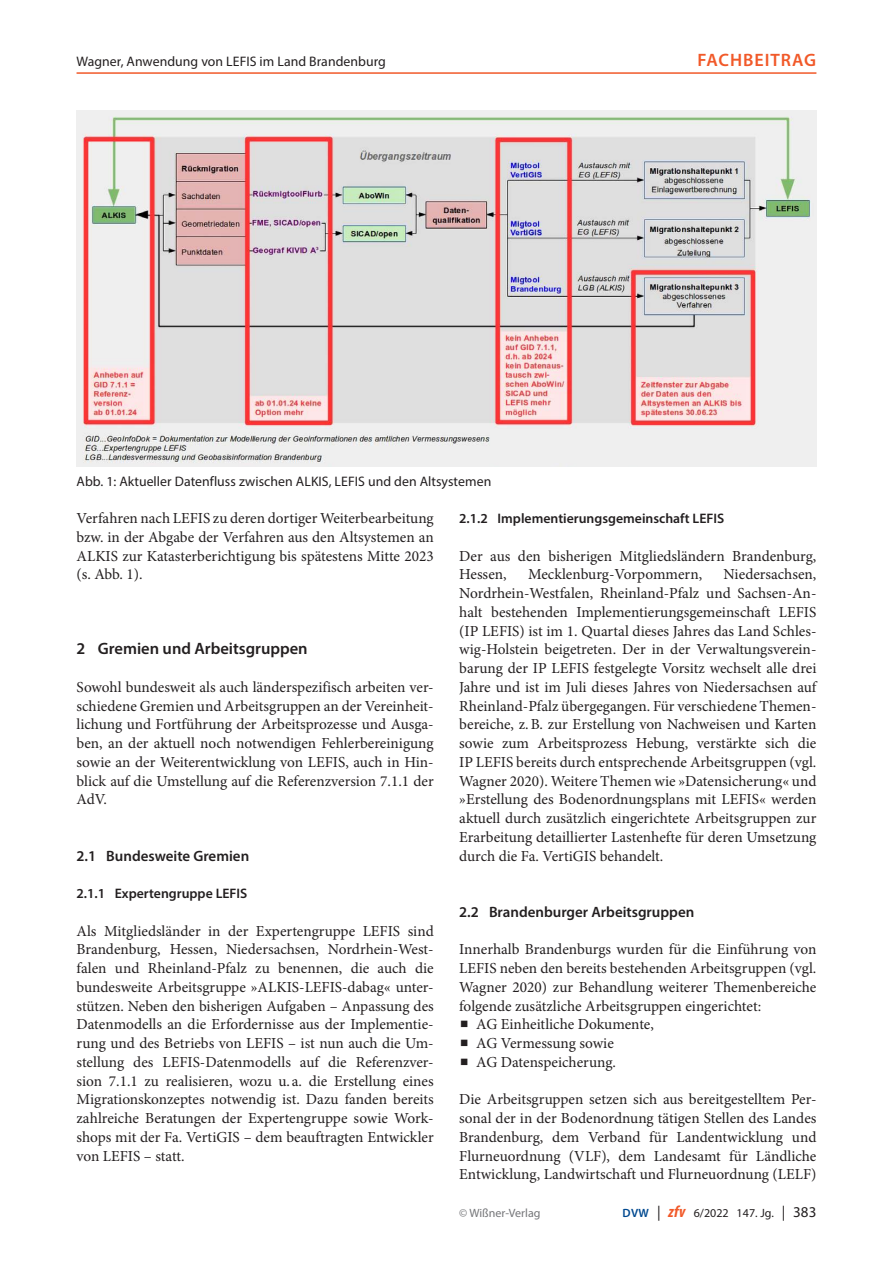
<style>
.page{position:relative;width:893px;height:1263px;background:#fff}
.page>*{position:absolute;margin:0;border:0;box-sizing:border-box;transform-origin:0 0}
.t1{font:600 18px "Myriad Pro";letter-spacing:.055em;color:#f15929}
._11_titel_1{font:600 16.5px "Myriad Pro";color:#231f20}
._01_normal_oEZ{font:15.3px/18.8px "Minion Pro";color:#231f20;text-align:justify}
._01_normal_oEZ_AA{font:15.3px/18.8px "Minion Pro";color:#231f20;text-align:justify}
._01_normal{font:15.3px/18.8px "Minion Pro";letter-spacing:-.005em;color:#231f20;text-align:justify}
._12_titel_2{font:600 15px "Myriad Pro";color:#231f20}
._05_abb{font:13.8px "Myriad Pro";letter-spacing:.005em;color:#231f20}
._13_titel_3{font:600 13.8px "Myriad Pro";color:#231f20}
._13_titel_3_oA{font:600 13.8px "Myriad Pro";color:#231f20}
.t2{font:12px "Myriad Pro";letter-spacing:.005em;color:#231f20}
.t3{font:12px "Myriad Pro";color:#757679}
.s1{font-weight:600;color:#014990}
.s2{font-size:15px}
.s3{font-weight:700;font-style:italic;font-stretch:condensed;font-size:16.5px;color:#f15929}
</style>
<div class="page">
<img style="left:77px;top:111px;width:739px;height:356px">
<hr style="left:77px;top:72px;width:739px;height:2px;background:#f15929">
<p class="_05_abb" style="left:77px;top:53px;width:311px">Wagner, Anwendung von LEFIS im Land Brandenburg</p>
<p class="t1" style="left:698px;top:48px;width:120px">Fachbeitrag</p>
<p class="_05_abb" style="left:77px;top:472px;width:416px">Abb. 1: Aktueller Datenfluss zwischen ALKIS, LEFIS und den Altsystemen</p>
<p class="_01_normal" style="left:77px;top:509px;width:359px">Verfahren nach LEFIS zu deren dortiger Weiterbearbeitung bzw. in der Abgabe der Verfahren aus den Altsystemen an ALKIS zur Katasterberichtigung bis spätestens Mitte 2023 (s. Abb. 1).</p>
<p class="_11_titel_1" style="left:77px;top:638px;width:233px">2 Gremien und Arbeitsgruppen</p>
<p class="_01_normal_oEZ" style="left:77px;top:678px;width:359px">Sowohl bundesweit als auch länderspezifisch arbeiten ver&shy;schiedene Gremien und Arbeitsgruppen an der Vereinheit&shy;lichung und Fortführung der Arbeitsprozesse und Ausga&shy;ben, an der aktuell noch notwendigen Fehlerbereinigung sowie an der Weiterentwicklung von LEFIS, auch in Hin&shy;blick auf die Umstellung auf die Referenzversion 7.1.1 der AdV.</p>
<p class="_12_titel_2" style="left:77px;top:846px;width:174px">2.1 Bundesweite Gremien</p>
<p class="_13_titel_3_oA" style="left:77px;top:885px;width:172px">2.1.1 Expertengruppe LEFIS</p>
<p class="_01_normal_oEZ" style="left:77px;top:921px;width:359px">Als Mitgliedsländer in der Expertengruppe LEFIS sind Brandenburg, Hessen, Niedersachsen, Nordrhein-West&shy;falen und Rheinland-Pfalz zu benennen, die auch die bundesweite Arbeitsgruppe »ALKIS-LEFIS-dabag« unter&shy;stützen. Neben den bisherigen Aufgaben – Anpassung des Datenmodells an die Erfordernisse aus der Implementie&shy;rung und des Betriebs von LEFIS – ist nun auch die Um&shy;stellung des LEFIS-Datenmodells auf die Referenzver&shy;sion 7.1.1 zu realisieren, wozu u. a. die Erstellung eines Migrationskonzeptes notwendig ist. Dazu fanden bereits zahlreiche Beratungen der Expertengruppe sowie Work&shy;shops mit der Fa. VertiGIS – dem beauftragten Entwickler von LEFIS – statt.</p>
<p class="_13_titel_3" style="left:459px;top:510px;width:267px">2.1.2 Implementierungsgemeinschaft LEFIS</p>
<p class="_01_normal_oEZ" style="left:459px;top:546px;width:359px">Der aus den bisherigen Mitgliedsländern Brandenburg,<br>Hessen,</p>
<p class="_01_normal_oEZ" style="left:459px;top:565px;width:359px;text-indent:264px">Niedersachsen, Nordrhein-Westfalen, Rheinland-Pfalz und Sachsen-An&shy;halt bestehenden Implementierungsgemeinschaft LEFIS (IP LEFIS) ist im 1. Quartal dieses Jahres das Land Schles&shy;wig-Holstein beigetreten. Der in der Verwaltungsverein&shy;barung der IP LEFIS festgelegte Vorsitz wechselt alle drei Jahre und ist im Juli dieses Jahres von Niedersachsen auf Rheinland-Pfalz übergegangen. Für verschiedene Themen&shy;bereiche, z.B. zur Erstellung von Nachweisen und Karten sowie zum Arbeitsprozess Hebung, verstärkte sich die IP LEFIS bereits durch entsprechende Arbeitsgruppen (vgl.<br>Wagner 2020). Weitere Themen wie »Datensicherung« und »Erstellung des Bodenordnungsplans mit LEFIS« werden aktuell durch zusätzlich eingerichtete Arbeitsgruppen zur Erarbeitung detaillierter Lastenhefte für deren Umsetzung durch die Fa. VertiGIS behandelt.</p>
<p class="_01_normal_oEZ" style="left:528px;top:565px;width:176px">Mecklenburg-Vorpommern,</p>
<p class="_12_titel_2" style="left:459px;top:902px;width:237px">2.2 Brandenburger Arbeitsgruppen</p>
<p class="_01_normal_oEZ" style="left:459px;top:940px;width:359px">Innerhalb Brandenburgs wurden für die Einführung von LEFIS neben den bereits bestehenden Arbeitsgruppen (vgl.<br>Wagner 2020) zur Behandlung weiterer Themenbereiche folgende zusätzliche Arbeitsgruppen eingerichtet:</p>
<p class="_01_normal_oEZ" style="left:476px;top:1015px;width:179px">AG Einheitliche Dokumente,</p>
<p class="_01_normal_oEZ" style="left:476px;top:1034px;width:139px">AG Vermessung sowie</p>
<p class="_01_normal_oEZ" style="left:476px;top:1053px;width:141px">AG Datenspeicherung.</p>
<p class="_01_normal_oEZ_AA" style="left:459px;top:1090px;width:359px">Die Arbeitsgruppen setzen sich aus bereitgestelltem Per&shy;sonal der in der Bodenordnung tätigen Stellen des Landes Brandenburg, dem Verband für Landentwicklung und Flurneuordnung (VLF), dem Landesamt für Ländliche Entwicklung, Landwirtschaft und Flurneuordnung (LELF)</p>
<p class="t3" style="left:459px;top:1205px;width:83px">© Wißner-Verlag</p>
<p class="t2" style="left:623px;top:1205px;width:195px"><span class="s1">DVW</span> <span class="s2">|</span> <span class="s3">zfv</span> 6/2022 147. Jg. <span class="s2">| 383</span></p>
</div>
